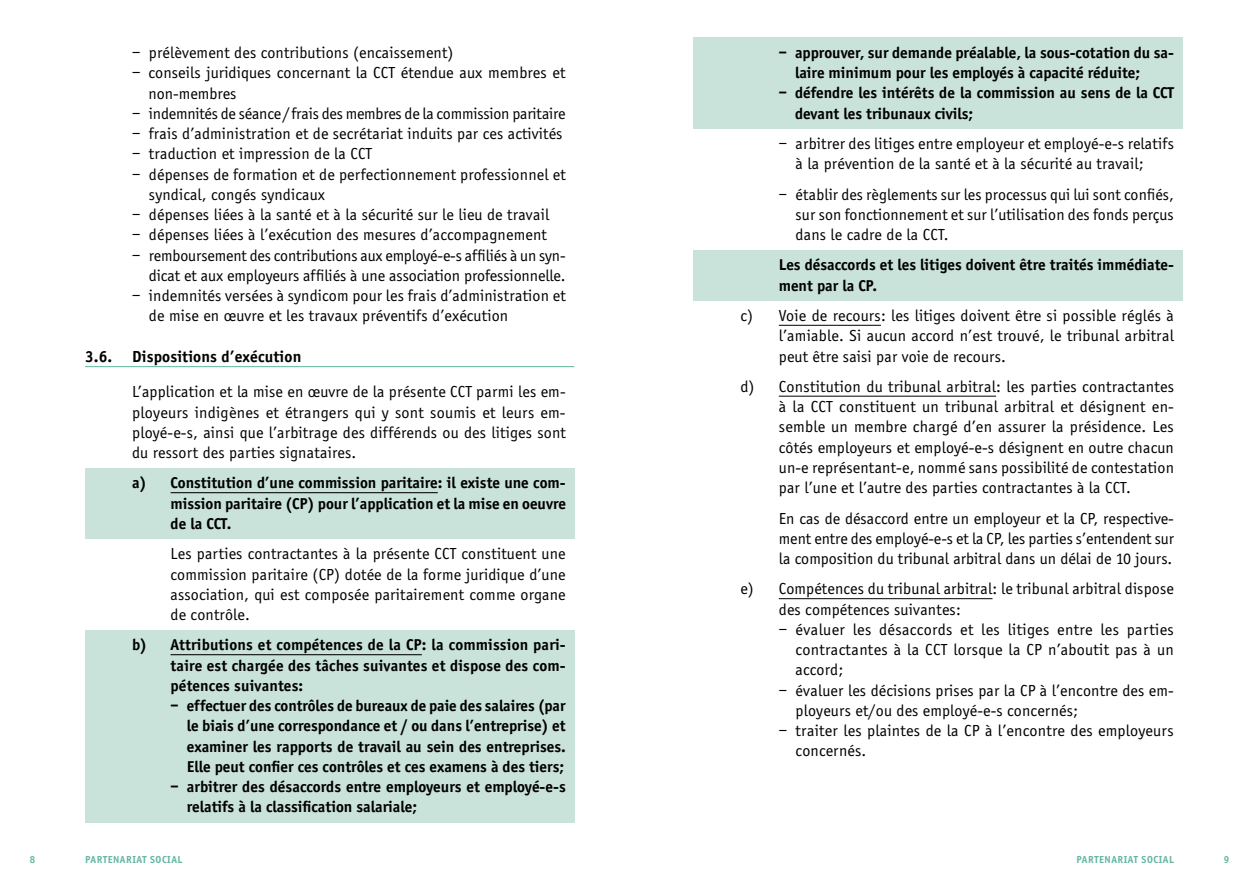
<style>
.page{position:relative;width:1259px;height:893px;background:#fff}
.page>*{position:absolute;margin:0;border:0;box-sizing:border-box;transform-origin:0 0}
.t1{font:16.5px/20.2px "Officina Sans";letter-spacing:.01em;color:#000}
.t2{font:16.5px "Officina Sans";letter-spacing:-.01em;color:#000}
.t3{font:700 16.5px "Officina Sans";letter-spacing:.01em;color:#000}
.t4{font:700 16.2px/20.2px "Officina Sans";color:#000}
.t5{font:700 10.5px "Officina Sans";letter-spacing:.05em;color:#65b6a2}
</style>
<div class="page">
<hr style="left:85px;top:366px;width:489px;height:1px;background:#65b6a2">
<div style="left:85px;top:468px;width:489px;height:71px;background:#c9e2da"></div>
<hr style="left:171px;top:492px;width:267px;height:1px;background:#000">
<div style="left:85px;top:630px;width:489px;height:71px;background:#c9e2da"></div>
<hr style="left:171px;top:654px;width:251px;height:1px;background:#000">
<div style="left:85px;top:699px;width:489px;height:83px;background:#c9e2da"></div>
<div style="left:85px;top:780px;width:489px;height:42px;background:#c9e2da"></div>
<div style="left:693px;top:38px;width:489px;height:50px;background:#c9e2da"></div>
<div style="left:693px;top:86px;width:489px;height:43px;background:#c9e2da"></div>
<div style="left:693px;top:250px;width:489px;height:51px;background:#c9e2da"></div>
<hr style="left:779px;top:325px;width:102px;height:1px;background:#000">
<hr style="left:779px;top:396px;width:217px;height:1px;background:#000">
<hr style="left:779px;top:598px;width:213px;height:1px;background:#000">
<p class="t1" style="left:132px;top:43px;width:323px">– prélèvement des contributions (encaissement)</p>
<p class="t1" style="left:149px;top:63px;width:418px;text-indent:-16px">– conseils juridiques concernant la CCT étendue aux membres et non-membres</p>
<p class="t2" style="left:132px;top:104px;width:435px">– indemnités de séance/frais des membres de la commission paritaire</p>
<p class="t1" style="left:132px;top:124px;width:432px">– frais d’administration et de secrétariat induits par ces activités</p>
<p class="t1" style="left:132px;top:144px;width:241px">– traduction et impression de la CCT</p>
<p class="t1" style="left:149px;top:164px;width:418px;text-indent:-17px">– dépenses de formation et de perfectionnement professionnel et syndical, congés syndicaux</p>
<p class="t1" style="left:132px;top:205px;width:418px">– dépenses liées à la santé et à la sécurité sur le lieu de travail</p>
<p class="t1" style="left:132px;top:225px;width:416px">– dépenses liées à l’exécution des mesures d’accompagnement</p>
<p class="t1" style="left:132px;top:245px;width:435px;text-align:right">– remboursement des contributions aux employé-e-s affiliés à un syn&shy;dicat et aux employeurs affiliés à une association professionnelle.</p>
<p class="t1" style="left:149px;top:286px;width:418px;text-indent:-17px">– indemnités versées à syndicom pour les frais d’administration et de mise en œuvre et les travaux préventifs d’exécution</p>
<p class="t3" style="left:85px;top:346px;width:218px">3.6. Dispositions d’exécution</p>
<p class="t1" style="left:132px;top:382px;width:435px;text-align:justify">L’application et la mise en œuvre de la présente CCT parmi les em&shy;ployeurs indigènes et étrangers qui y sont soumis et leurs em&shy;ployé-e-s, ainsi que l’arbitrage des différends ou des litiges sont du ressort des parties signataires.</p>
<p class="t4" style="left:171px;top:473px;width:397px;text-align:justify;text-indent:-38px">a) Constitution d’une commission paritaire: il existe une com&shy;mission paritaire (CP) pour l’application et la mise en oeuvre de la CCT.</p>
<p class="t1" style="left:171px;top:544px;width:396px;text-align:justify">Les parties contractantes à la présente CCT constituent une commission paritaire (CP) dotée de la forme juridique d’une association, qui est composée paritairement comme organe de contrôle.</p>
<p class="t4" style="left:171px;top:635px;width:396px;text-align:justify;text-indent:-38px">b) Attributions et compétences de la CP: la commission pari&shy;taire est chargée des tâches suivantes et dispose des com&shy;pétences suivantes:</p>
<p class="t4" style="left:187px;top:696px;width:380px;text-align:justify;text-indent:-16px">– effectuer des contrôles de bureaux de paie des salaires (par le biais d’une correspondance et / ou dans l’entreprise) et examiner les rapports de travail au sein des entreprises.<br>Elle peut confier ces contrôles et ces examens à des tiers;</p>
<p class="t4" style="left:187px;top:777px;width:380px;text-indent:-16px">– arbitrer des désaccords entre employeurs et employé-e-s relatifs à la classification salariale;</p>
<p class="t4" style="left:795px;top:42px;width:380px;text-indent:-16px">– approuver, sur demande préalable, la sous-cotation du sa&shy;laire minimum pour les employés à capacité réduite;</p>
<p class="t4" style="left:795px;top:83px;width:380px;text-indent:-16px">– défendre les intérêts de la commission au sens de la CCT devant les tribunaux civils;</p>
<p class="t1" style="left:795px;top:133px;width:380px;text-indent:-17px">– arbitrer des litiges entre employeur et employé-e-s relatifs à la prévention de la santé et à la sécurité au travail;</p>
<p class="t1" style="left:795px;top:184px;width:380px;text-align:justify;text-indent:-17px">– établir des règlements sur les processus qui lui sont confiés, sur son fonctionnement et sur l’utilisation des fonds perçus dans le cadre de la CCT.</p>
<p class="t4" style="left:779px;top:255px;width:396px">Les désaccords et les litiges doivent être traités immédiate&shy;ment par la CP.</p>
<p class="t1" style="left:779px;top:306px;width:397px;text-align:justify;text-indent:-38px">c) Voie de recours: les litiges doivent être si possible réglés à l’amiable. Si aucun accord n’est trouvé, le tribunal arbitral peut être saisi par voie de recours.</p>
<p class="t1" style="left:779px;top:376px;width:397px;text-align:justify;text-indent:-38px">d) Constitution du tribunal arbitral: les parties contractantes à la CCT constituent un tribunal arbitral et désignent en&shy;semble un membre chargé d’en assurer la présidence. Les côtés employeurs et employé-e-s désignent en outre chacun un-e représentant-e, nommé sans possibilité de contestation par l’une et l’autre des parties contractantes à la CCT.</p>
<p class="t1" style="left:779px;top:508px;width:397px;text-align:justify">En cas de désaccord entre un employeur et la CP, respective&shy;ment entre des employé-e-s et la CP, les parties s’entendent sur la composition du tribunal arbitral dans un délai de 10 jours.</p>
<p class="t1" style="left:779px;top:579px;width:396px;text-indent:-38px">e) Compétences du tribunal arbitral: le tribunal arbitral dispose des compétences suivantes:</p>
<p class="t1" style="left:795px;top:619px;width:380px;text-align:justify;text-indent:-17px">– évaluer les désaccords et les litiges entre les parties contractantes à la CCT lorsque la CP n’aboutit pas à un accord;</p>
<p class="t1" style="left:795px;top:680px;width:380px;text-indent:-17px">– évaluer les décisions prises par la CP à l’encontre des em&shy;ployeurs et/ou des employé-e-s concernés;</p>
<p class="t1" style="left:795px;top:721px;width:379px;text-indent:-17px">– traiter les plaintes de la CP à l’encontre des employeurs concernés.</p>
<p class="t5" style="left:85px;top:853px;width:99px">PARTENARIAT SOCIAL</p>
<p class="t5" style="left:1076px;top:853px;width:99px">PARTENARIAT SOCIAL</p>
<p class="t5" style="left:30px;top:853px;width:7px">8</p>
<p class="t5" style="left:1223px;top:853px;width:7px">9</p>
</div>
